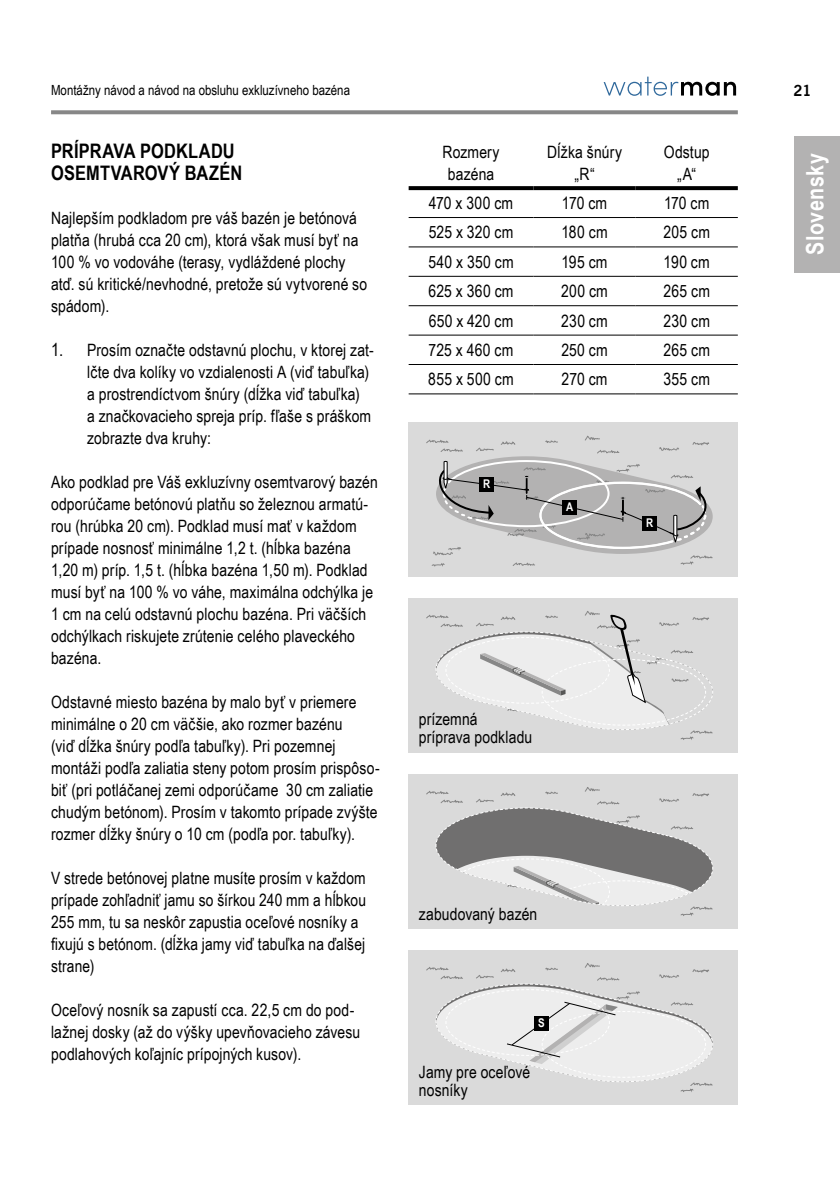
<style>
.page{position:relative;width:840px;height:1191px;background:#fff}
.page>*{position:absolute;margin:0;border:0;box-sizing:border-box;transform-origin:0 0}
.t1{font:700 24px "Arial Narrow";letter-spacing:.02em;color:#fff}
.t2{font:700 20px/22px "Arial Narrow";letter-spacing:.01em;color:#000}
.t3{font:17px/22px "Arial Narrow";letter-spacing:.01em;color:#000}
.t4{font:700 15px "News Gothic BT";color:#000}
.t5{font:14px "Arial Narrow";color:#000}
.t6{font:700 12px "Arial Narrow";color:#fff}
.s1{font-size:18px}
</style>
<div class="page">
<svg style="left:51px;top:110px;width:686px;height:4px;background:#8f8f8f"></svg>
<div style="left:794px;top:136px;width:45px;height:136px;background:#b3b2b2"></div>
<svg style="left:603px;top:77px;width:132px;height:19px"></svg>
<svg style="left:408px;top:186px;width:125px;height:4px"></svg>
<svg style="left:533px;top:186px;width:102px;height:4px"></svg>
<svg style="left:635px;top:186px;width:102px;height:4px"></svg>
<hr style="left:408px;top:217px;width:125px;height:1px;background:#000">
<hr style="left:533px;top:217px;width:102px;height:1px;background:#000">
<hr style="left:635px;top:217px;width:102px;height:1px;background:#000">
<hr style="left:408px;top:246px;width:125px;height:1px;background:#000">
<hr style="left:533px;top:246px;width:102px;height:1px;background:#000">
<hr style="left:635px;top:246px;width:102px;height:1px;background:#000">
<hr style="left:408px;top:276px;width:125px;height:1px;background:#000">
<hr style="left:533px;top:276px;width:102px;height:1px;background:#000">
<hr style="left:635px;top:276px;width:102px;height:1px;background:#000">
<hr style="left:408px;top:305px;width:125px;height:1px;background:#000">
<hr style="left:533px;top:305px;width:102px;height:1px;background:#000">
<hr style="left:635px;top:305px;width:102px;height:1px;background:#000">
<hr style="left:408px;top:334px;width:125px;height:1px;background:#000">
<hr style="left:533px;top:334px;width:102px;height:1px;background:#000">
<hr style="left:635px;top:334px;width:102px;height:1px;background:#000">
<hr style="left:408px;top:364px;width:125px;height:1px;background:#000">
<hr style="left:533px;top:364px;width:102px;height:1px;background:#000">
<hr style="left:635px;top:364px;width:102px;height:1px;background:#000">
<hr style="left:408px;top:393px;width:125px;height:1px;background:#000">
<hr style="left:533px;top:393px;width:102px;height:1px;background:#000">
<hr style="left:635px;top:393px;width:102px;height:1px;background:#000">
<div style="left:408px;top:422px;width:329px;height:154px;background:#dadada"></div>
<svg style="left:426px;top:436px;width:287px;height:131px"></svg>
<div style="left:562px;top:500px;width:14px;height:14px;background:#000"></div>
<div style="left:408px;top:598px;width:329px;height:154px;background:#dadada"></div>
<svg style="left:426px;top:611px;width:287px;height:129px"></svg>
<div style="left:408px;top:774px;width:329px;height:154px;background:#dadada"></div>
<svg style="left:426px;top:787px;width:287px;height:129px"></svg>
<div style="left:408px;top:950px;width:329px;height:154px;background:#dadada"></div>
<svg style="left:426px;top:963px;width:287px;height:129px"></svg>
<div style="left:534px;top:1016px;width:14px;height:14px;background:#000"></div>
<p class="t5" style="left:51px;top:80px;width:300px">Montážny návod a návod na obsluhu exkluzívneho bazéna</p>
<p class="t2" style="left:51px;top:139px;width:193px">PRÍPRAVA PODKLADU<br>OSEMTVAROVÝ BAZÉN</p>
<p class="t3" style="left:51px;top:206px;width:317px">Najlepším podkladom pre váš bazén je betónová platňa (hrubá cca 20 cm), ktorá však musí byť na 100 % vo vodováhe (terasy, vydláždené plochy atď. sú kritické/nevhodné, pretože sú vytvorené so spádom).</p>
<p class="t3" style="left:87px;top:338px;width:288px;text-indent:-36px"><span class="s1">1.</span> Prosím označte odstavnú plochu, v ktorej zat&shy;lčte dva kolíky vo vzdialenosti A (viď tabuľka) a prostrendíctvom šnúry (dĺžka viď tabuľka)<br>a značkovacieho spreja príp. fľaše s práškom zobrazte dva kruhy:</p>
<p class="t3" style="left:51px;top:470px;width:328px">Ako podklad pre Váš exkluzívny osemtvarový bazén odporúčame betónovú platňu so železnou armatú&shy;rou (hrúbka 20 cm). Podklad musí mať v každom prípade nosnosť minimálne 1,2 t. (hĺbka bazéna 1,20 m) príp. 1,5 t. (hĺbka bazéna 1,50 m). Podklad musí byť na 100 % vo váhe, maximálna odchýlka je 1 cm na celú odstavnú plochu bazéna. Pri väčších odchýlkach riskujete zrútenie celého plaveckého bazéna.</p>
<p class="t3" style="left:51px;top:690px;width:330px">Odstavné miesto bazéna by malo byť v priemere minimálne o 20 cm väčšie, ako rozmer bazénu<br>(viď dĺžka šnúry podľa tabuľky). Pri pozemnej montáži podľa zaliatia steny potom prosím prispôso&shy;biť (pri potláčanej zemi odporúčame 30 cm zaliatie chudým betónom). Prosím v takomto prípade zvýšte rozmer dĺžky šnúry o 10 cm (podľa por. tabuľky).</p>
<p class="t3" style="left:51px;top:866px;width:316px">V strede betónovej platne musíte prosím v každom prípade zohľadniť jamu so šírkou 240 mm a hĺbkou 255 mm, tu sa neskôr zapustia oceľové nosníky a fixujú s betónom. (dĺžka jamy viď tabuľka na ďalšej strane)</p>
<p class="t3" style="left:51px;top:998px;width:310px">Oceľový nosník sa zapustí cca. 22,5 cm do pod&shy;lažnej dosky (až do výšky upevňovacieho závesu podlahových koľajníc prípojných kusov).</p>
<p class="t3" style="left:442px;top:140px;width:58px;text-align:center">Rozmery bazéna</p>
<p class="t3" style="left:547px;top:140px;width:76px;text-align:center">Dĺžka šnúry „R“</p>
<p class="t3" style="left:663px;top:140px;width:47px;text-align:center">Odstup „A“</p>
<p class="t3" style="left:428px;top:191px;width:86px">470 x 300 cm</p>
<p class="t3" style="left:561px;top:191px;width:47px">170 cm</p>
<p class="t3" style="left:663px;top:191px;width:47px">170 cm</p>
<p class="t3" style="left:428px;top:221px;width:86px">525 x 320 cm</p>
<p class="t3" style="left:561px;top:221px;width:48px">180 cm</p>
<p class="t3" style="left:663px;top:221px;width:48px">205 cm</p>
<p class="t3" style="left:428px;top:250px;width:87px">540 x 350 cm</p>
<p class="t3" style="left:561px;top:250px;width:48px">195 cm</p>
<p class="t3" style="left:663px;top:250px;width:48px">190 cm</p>
<p class="t3" style="left:428px;top:279px;width:86px">625 x 360 cm</p>
<p class="t3" style="left:561px;top:279px;width:48px">200 cm</p>
<p class="t3" style="left:663px;top:279px;width:48px">265 cm</p>
<p class="t3" style="left:428px;top:309px;width:86px">650 x 420 cm</p>
<p class="t3" style="left:561px;top:309px;width:48px">230 cm</p>
<p class="t3" style="left:663px;top:309px;width:48px">230 cm</p>
<p class="t3" style="left:428px;top:338px;width:86px">725 x 460 cm</p>
<p class="t3" style="left:561px;top:338px;width:48px">250 cm</p>
<p class="t3" style="left:663px;top:338px;width:48px">265 cm</p>
<p class="t3" style="left:428px;top:368px;width:87px">855 x 500 cm</p>
<p class="t3" style="left:561px;top:368px;width:47px">270 cm</p>
<p class="t3" style="left:663px;top:368px;width:48px">355 cm</p>
<p class="t6" style="left:483px;top:475px;width:9px">R</p>
<p class="t6" style="left:566px;top:498px;width:9px">A</p>
<p class="t6" style="left:645px;top:514px;width:9px">R</p>
<p class="t3" style="left:418px;top:710px;width:115px;line-height:18px">prízemná príprava podkladu</p>
<p class="t3" style="left:418px;top:902px;width:120px">zabudovaný bazén</p>
<p class="t6" style="left:538px;top:1014px;width:8px">S</p>
<p class="t3" style="left:418px;top:1062px;width:113px;line-height:18px">Jamy pre oceľové nosníky</p>
<p class="t4" style="left:793px;top:82px;width:20px">21</p>
<h1 class="t1" style="left:796px;top:255px;width:103px;rotate:-90deg">Slovensky</h1>
</div>
